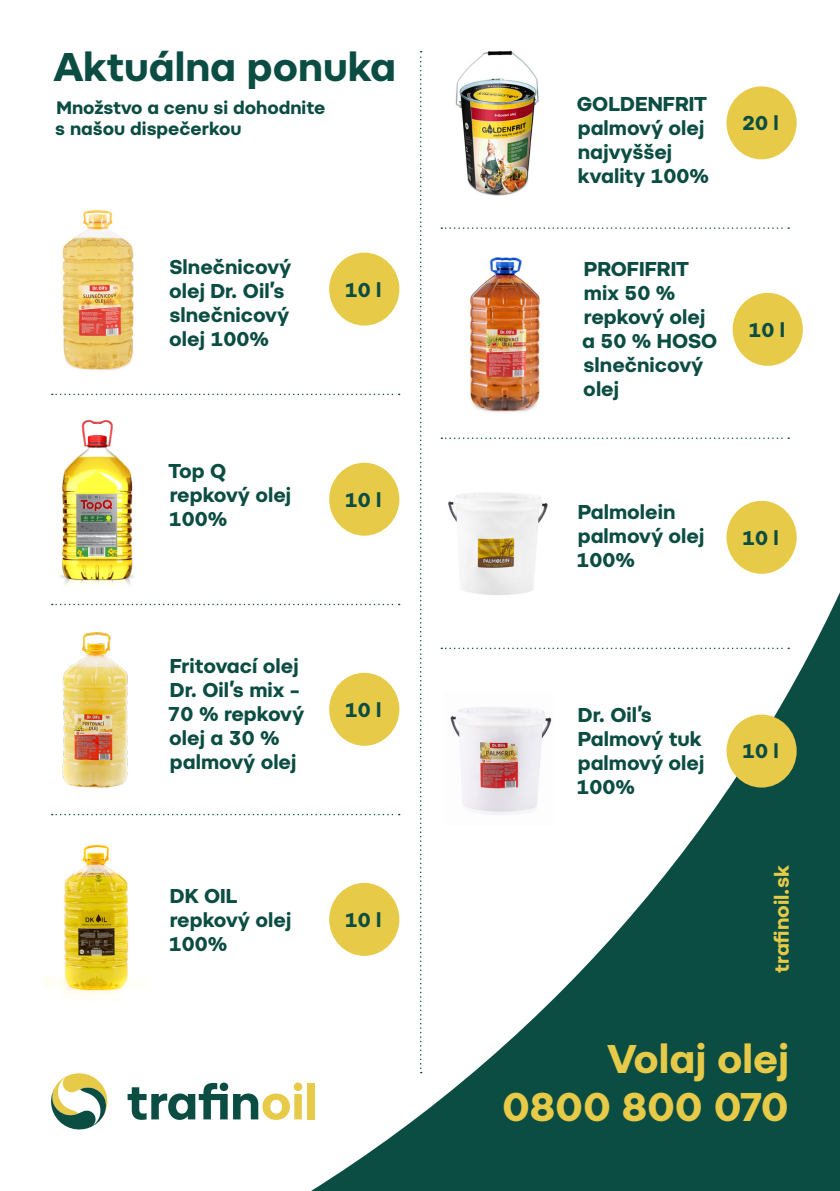
<style>
.page{position:relative;width:840px;height:1191px;background:#fff}
.page>*{position:absolute;margin:0;border:0;box-sizing:border-box;transform-origin:0 0}
.t1{font:700 40px/48px "Pepi";color:#e7ca47;text-align:right}
.t2{font:700 40px "Pepi";color:#0b4d42}
.t3{font:700 20px/24px "Pepi";color:#0b4d42}
.t4{font:700 20px "Pepi";color:#e7ca47}
.t5{font:700 18px/21.6px "Pepi";color:#0b4d42}
</style>
<div class="page">
<img style="left:455px;top:50px;width:84px;height:146px">
<svg style="left:284px;top:554px;width:555px;height:637px"></svg>
<img style="left:62px;top:210px;width:72px;height:160px">
<img style="left:45px;top:845px;width:85px;height:151px">
<img style="left:62px;top:632px;width:66px;height:156px">
<img style="left:60px;top:419px;width:74px;height:166px">
<svg style="left:52px;top:394px;width:347px;height:1px"></svg>
<svg style="left:441px;top:227px;width:347px;height:2px"></svg>
<svg style="left:52px;top:814px;width:347px;height:1px"></svg>
<svg style="left:441px;top:647px;width:347px;height:2px"></svg>
<svg style="left:52px;top:604px;width:347px;height:1px"></svg>
<svg style="left:441px;top:437px;width:347px;height:2px"></svg>
<svg style="left:420px;top:51px;width:1px;height:1022px"></svg>
<div style="left:329px;top:253px;width:70px;height:72px;background:#e7ca47;border-radius:50%"></div>
<div style="left:726px;top:86px;width:70px;height:73px;background:#e7ca47;border-radius:50%"></div>
<div style="left:329px;top:673px;width:70px;height:73px;background:#e7ca47;border-radius:50%"></div>
<div style="left:329px;top:883px;width:70px;height:73px;background:#e7ca47;border-radius:50%"></div>
<div style="left:726px;top:714px;width:70px;height:73px;background:#e7ca47;border-radius:50%"></div>
<div style="left:329px;top:463px;width:70px;height:73px;background:#e7ca47;border-radius:50%"></div>
<div style="left:726px;top:501px;width:70px;height:73px;background:#e7ca47;border-radius:50%"></div>
<img style="left:444px;top:693px;width:109px;height:132px">
<img style="left:442px;top:492px;width:108px;height:117px">
<svg style="left:127px;top:1081px;width:175px;height:40px"></svg>
<div style="left:307px;top:1083px;width:7px;height:36px;background:#e7ca47"></div>
<svg style="left:51px;top:1073px;width:57px;height:57px"></svg>
<img style="left:470px;top:257px;width:70px;height:155px">
<div style="left:732px;top:293px;width:70px;height:73px;background:#e7ca47;border-radius:50%"></div>
<h1 class="t2" style="left:54px;top:42px;width:343px">Aktuálna ponuka</h1>
<p class="t5" style="left:55px;top:96px;width:271px">Množstvo a cenu si dohodnite s našou dispečerkou</p>
<p class="t3" style="left:169px;top:254px;width:123px">Slnečnicový olej Dr. Oil’s slnečnicový olej 100%</p>
<p class="t3" style="left:168px;top:458px;width:124px">Top Q repkový olej<br>100%</p>
<p class="t3" style="left:344px;top:277px;width:38px">10 l</p>
<p class="t3" style="left:344px;top:487px;width:38px">10 l</p>
<p class="t3" style="left:167px;top:653px;width:138px">Fritovací olej<br>Dr. Oil’s mix –<br>70 % repkový olej a 30 % palmový olej</p>
<p class="t3" style="left:344px;top:697px;width:38px">10 l</p>
<p class="t3" style="left:169px;top:883px;width:124px">DK OIL repkový olej<br>100%</p>
<p class="t3" style="left:344px;top:907px;width:38px">10 l</p>
<p class="t3" style="left:576px;top:92px;width:134px">GOLDENFRIT palmový olej najvyššej kvality 100%</p>
<p class="t3" style="left:741px;top:111px;width:38px">20 l</p>
<p class="t3" style="left:581px;top:256px;width:137px">PROFIFRIT mix 50 % repkový olej a 50 % HOSO slnečnicový olej</p>
<p class="t3" style="left:747px;top:317px;width:38px">10 l</p>
<p class="t3" style="left:576px;top:499px;width:129px">Palmolein palmový olej<br>100%</p>
<p class="t3" style="left:741px;top:525px;width:38px">10 l</p>
<p class="t3" style="left:576px;top:703px;width:129px">Dr. Oil’s<br>Palmový tuk palmový olej<br>100%</p>
<p class="t3" style="left:741px;top:739px;width:38px">10 l</p>
<p class="t4" style="left:769px;top:973px;width:109px;rotate:-90deg">trafinoil.sk</p>
<h1 class="t1" style="left:502px;top:1034px;width:288px">Volaj olej<br>0800 800 070</h1>
</div>
